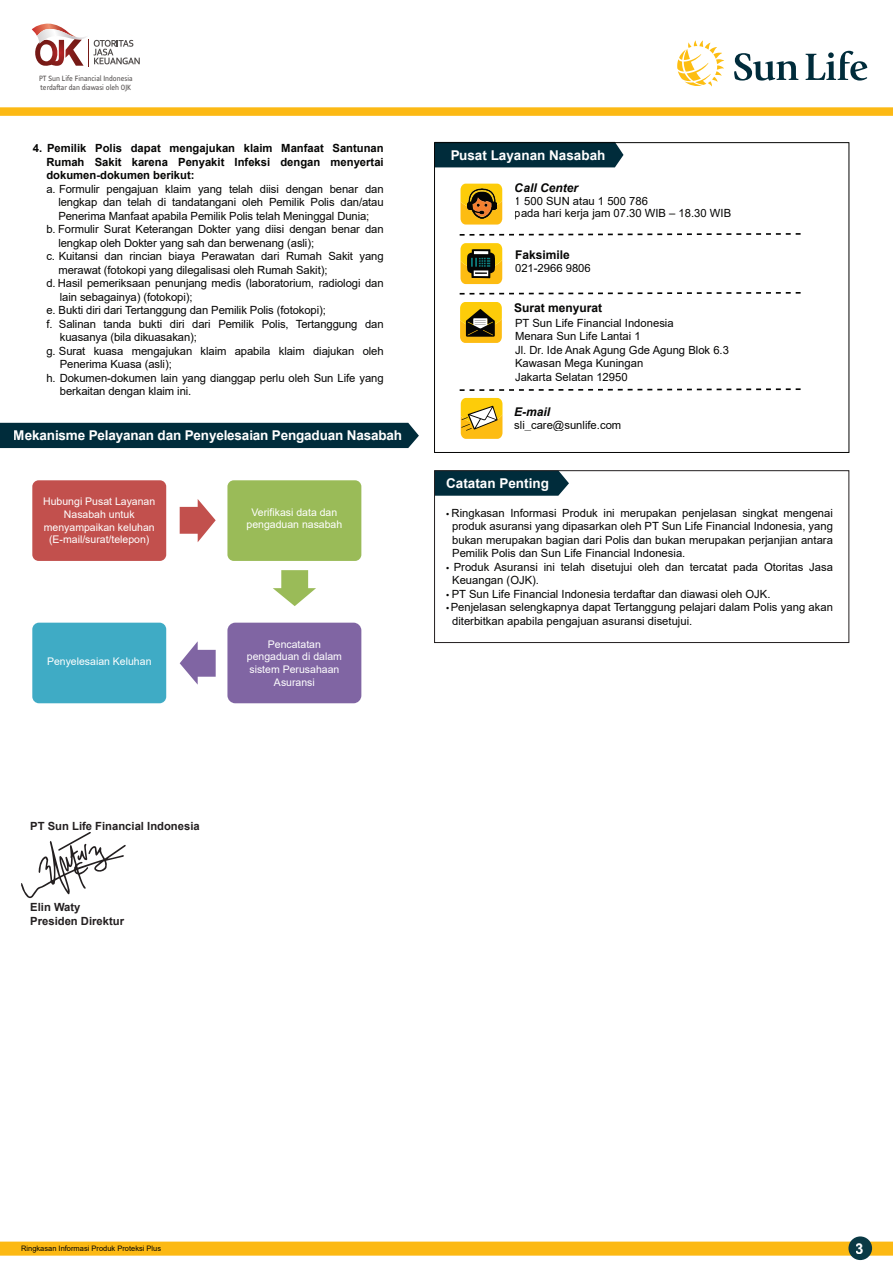
<style>
.page{position:relative;width:893px;height:1263px;background:#fff}
.page>*{position:absolute;margin:0;border:0;box-sizing:border-box;transform-origin:0 0}
.t1{font:700 15px "Arial";color:#fff}
.t2{font:700 13.5px "Arial";letter-spacing:-.01em;color:#fff}
.t3{font:700 12px "Arial";color:#050504}
.t4{font:italic 700 12px "Arial";color:#050504}
.t5{font:11.25px/13.5px "Arial";letter-spacing:-.01em;color:#050504}
.t6{font:700 11.25px/13.5px "Arial";color:#050504;text-align:justify}
.t7{font:700 11.25px/13.5px "Arial";color:#231f20}
.t8{font:10.5px/12.6px "Arial";color:#fff;text-align:center}
.t9{font:7.5px/9px "Sun Life Sans Condensed";color:#514d4c}
.t10{font:7.5px "Arial";color:#050504}
.s1{font-family:"Myriad Pro"}
</style>
<div class="page">
<div style="left:436px;top:144px;width:187px;height:23px;background:#002c3b"></div>
<svg style="left:459px;top:233px;width:342px;height:3px"></svg>
<svg style="left:459px;top:292px;width:342px;height:3px"></svg>
<svg style="left:459px;top:388px;width:342px;height:3px"></svg>
<svg style="left:460px;top:184px;width:42px;height:41px"></svg>
<img style="left:467px;top:189px;width:30px;height:29px">
<svg style="left:460px;top:243px;width:42px;height:41px;background:#a68c26"></svg>
<svg style="left:460px;top:302px;width:42px;height:41px;background:#b5921f"></svg>
<svg style="left:461px;top:398px;width:41px;height:41px;background:#e7be3a"></svg>
<div style="left:434px;top:142px;width:415px;height:311px;border:1px solid #050504"></div>
<svg style="left:21px;top:832px;width:105px;height:67px"></svg>
<div style="left:0;top:107px;width:893px;height:9px;background:#fcb914"></div>
<div style="left:0;top:1241px;width:893px;height:14px;background:#fcb914"></div>
<div style="left:848px;top:1236px;width:24px;height:24px;background:#093945;border-radius:12px"></div>
<svg style="left:32px;top:24px;width:108px;height:43px"></svg>
<svg style="left:734px;top:53px;width:64px;height:28px"></svg>
<svg style="left:806px;top:51px;width:61px;height:30px"></svg>
<svg style="left:677px;top:40px;width:47px;height:46px"></svg>
<svg style="left:436px;top:472px;width:133px;height:24px;background:#0c3644"></svg>
<div style="left:434px;top:470px;width:415px;height:173px;border:1px solid #231f20"></div>
<div style="left:0;top:423px;width:408px;height:25px;background:#002c3b"></div>
<div style="left:32px;top:480px;width:134px;height:81px;background:#c2504d;border-radius:6px"></div>
<div style="left:227px;top:480px;width:134px;height:81px;background:#9abb58;border-radius:6px"></div>
<div style="left:227px;top:623px;width:134px;height:80px;background:#8065a3;border-radius:8px"></div>
<div style="left:32px;top:623px;width:134px;height:80px;background:#3fabc5;border-radius:7px"></div>
<svg style="left:180px;top:499px;width:36px;height:43px"></svg>
<svg style="left:273px;top:570px;width:43px;height:36px"></svg>
<svg style="left:180px;top:641px;width:36px;height:44px"></svg>
<p class="t9" style="left:39px;top:74px;width:95px">PT Sun Life Financial Indonesia terdaftar dan diawasi oleh OJK</p>
<p class="t6" style="left:46px;top:142px;width:339px;text-indent:-14px">4. Pemilik Polis dapat mengajukan klaim Manfaat Santunan Rumah Sakit karena Penyakit Infeksi dengan menyertai dokumen-dokumen berikut:</p>
<p class="t5" style="left:46px;top:182px;width:339px">a. Formulir pengajuan klaim yang telah diisi dengan benar dan</p>
<p class="t5" style="left:58px;top:195px;width:327px">lengkap dan telah di tandatangani oleh Pemilik Polis dan/atau</p>
<p class="t5" style="left:58px;top:209px;width:312px">Penerima Manfaat apabila Pemilik Polis telah Meninggal Dunia;</p>
<p class="t5" style="left:46px;top:222px;width:339px">b. Formulir Surat Keterangan Dokter yang diisi dengan benar dan</p>
<p class="t5" style="left:58px;top:236px;width:257px">lengkap oleh Dokter yang sah dan berwenang (asli);</p>
<p class="t5" style="left:46px;top:249px;width:339px">c. Kuitansi dan rincian biaya Perawatan dari Rumah Sakit yang</p>
<p class="t5" style="left:58px;top:263px;width:271px">merawat (fotokopi yang dilegalisasi oleh Rumah Sakit);</p>
<p class="t5" style="left:46px;top:276px;width:339px">d. Hasil pemeriksaan penunjang medis (laboratorium, radiologi dan</p>
<p class="t5" style="left:60px;top:290px;width:134px">lain sebagainya) (fotokopi);</p>
<p class="t5" style="left:46px;top:303px;width:281px">e. Bukti diri dari Tertanggung dan Pemilik Polis (fotokopi);</p>
<p class="t5" style="left:46px;top:317px;width:339px">f. Salinan tanda bukti diri dari Pemilik Polis, Tertanggung dan</p>
<p class="t5" style="left:60px;top:330px;width:139px">kuasanya (bila dikuasakan);</p>
<p class="t5" style="left:46px;top:344px;width:339px">g. Surat kuasa mengajukan klaim apabila klaim diajukan oleh</p>
<p class="t5" style="left:60px;top:357px;width:113px">Penerima Kuasa (asli);</p>
<p class="t5" style="left:46px;top:371px;width:339px">h. Dokumen-dokumen lain yang dianggap perlu oleh Sun Life yang</p>
<p class="t5" style="left:60px;top:384px;width:133px">berkaitan dengan klaim ini.</p>
<p class="t2" style="left:14px;top:426px;width:390px">Mekanisme Pelayanan dan Penyelesaian Pengaduan Nasabah</p>
<p class="t8" style="left:43px;top:495px;width:114px">Hubungi Pusat Layanan<br>Nasabah untuk menyampaikan keluhan (E-mail/surat/telepon)</p>
<p class="t8" style="left:47px;top:655px;width:106px">Penyelesaian Keluhan</p>
<p class="t8" style="left:247px;top:506px;width:97px">Verifikasi data dan pengaduan nasabah</p>
<p class="t8" style="left:247px;top:638px;width:97px">Pencatatan pengaduan di dalam sistem Perusahaan<br>Asuransi</p>
<p class="t2" style="left:450px;top:146px;width:157px">Pusat Layanan Nasabah</p>
<p class="t4" style="left:515px;top:180px;width:65px">Call Center</p>
<p class="t5" style="left:515px;top:195px;width:218px;line-height:12px">1 500 SUN atau 1 500 786<br>pada hari kerja jam 07.30 WIB – 18.30 WIB</p>
<p class="t3" style="left:515px;top:246px;width:56px">Faksimile</p>
<p class="t5" style="left:515px;top:261px;width:77px">021-2966 9806</p>
<p class="t3" style="left:514px;top:299px;width:90px">Surat menyurat</p>
<p class="t5" style="left:515px;top:316px;width:215px">PT Sun Life Financial Indonesia<br>Menara Sun Life Lantai 1<br>Jl. Dr. Ide Anak Agung Gde Agung Blok 6.3<br>Kawasan Mega Kuningan<br>Jakarta Selatan 12950</p>
<p class="t4" style="left:514px;top:404px;width:38px">E-mail</p>
<p class="t5" style="left:514px;top:418px;width:109px">sli_care@sunlife.com</p>
<p class="t2" style="left:446px;top:473px;width:104px">Catatan Penting</p>
<p class="t5" style="left:452px;top:506px;width:382px;text-align:justify;text-indent:-6px"><span class="s1">•</span> Ringkasan Informasi Produk ini merupakan penjelasan singkat mengenai produk asuransi yang dipasarkan oleh PT Sun Life Financial Indonesia, yang bukan merupakan bagian dari Polis dan bukan merupakan perjanjian antara Pemilik Polis dan Sun Life Financial Indonesia.</p>
<p class="t5" style="left:452px;top:560px;width:382px;text-indent:-6px"><span class="s1">•</span> Produk Asuransi ini telah disetujui oleh dan tercatat pada Otoritas Jasa<br>Keuangan (OJK).</p>
<p class="t5" style="left:446px;top:587px;width:326px"><span class="s1">•</span> PT Sun Life Financial Indonesia terdaftar dan diawasi oleh OJK.</p>
<p class="t5" style="left:452px;top:601px;width:382px;text-indent:-6px"><span class="s1">•</span>Penjelasan selengkapnya dapat Tertanggung pelajari dalam Polis yang akan diterbitkan apabila pengajuan asuransi disetujui.</p>
<p class="t7" style="left:30px;top:819px;width:171px">PT Sun Life Financial Indonesia</p>
<p class="t7" style="left:30px;top:900px;width:95px">Elin Waty<br>Presiden Direktur</p>
<p class="t10" style="left:21px;top:1243px;width:142px">Ringkasan Informasi Produk Proteksi Plus</p>
<h1 class="t1" style="left:856px;top:1238px;width:10px">3</h1>
</div>
